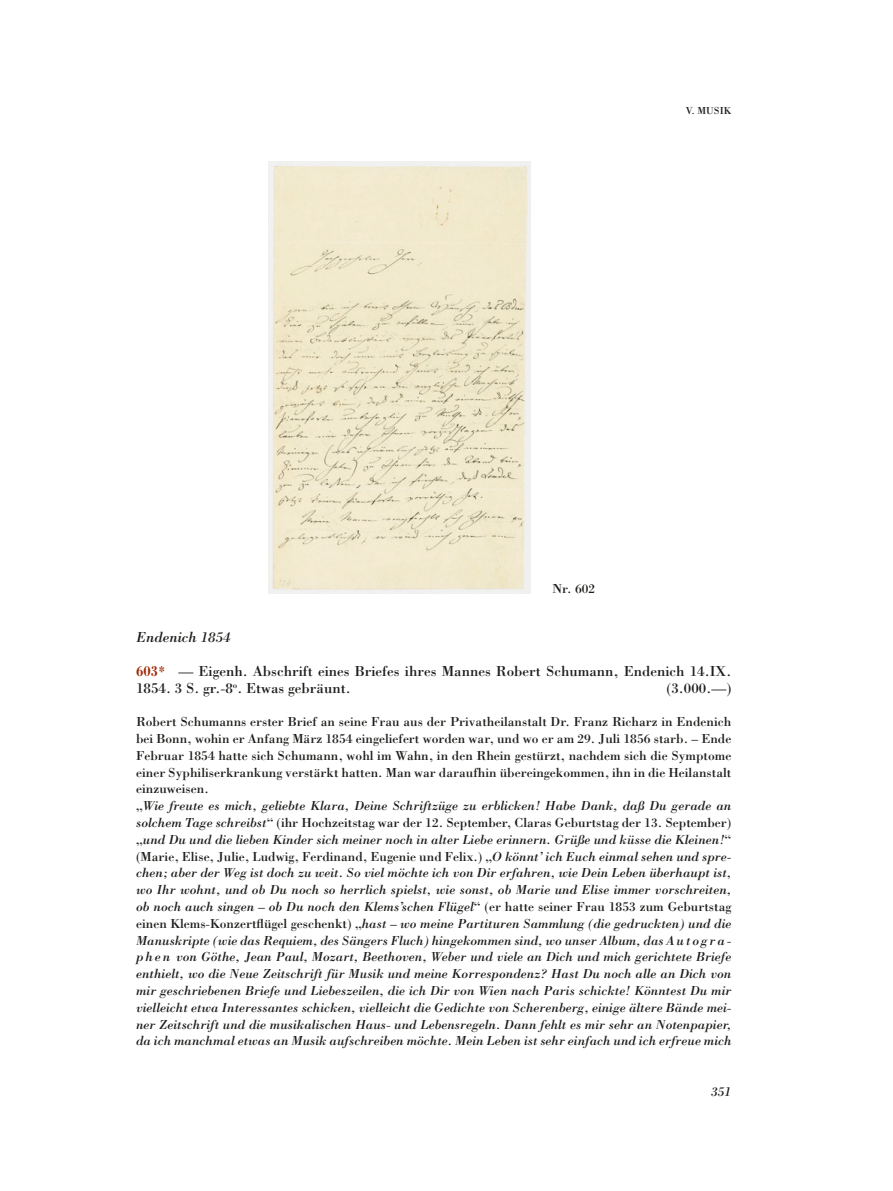
<style>
.page{position:relative;width:893px;height:1191px;background:#fff}
.page>*{position:absolute;margin:0;border:0;box-sizing:border-box;transform-origin:0 0}
.t1{font:15px/16.8px "Bodoni Std";color:#1d1d1b}
.t2{font:italic 15px "Bodoni Std";color:#1d1d1b}
.t3{font:italic 13.5px/16.8px "Bodoni Std";color:#1d1d1b}
.t4{font:13.5px "Bodoni Std";color:#1d1d1b}
.t5{font:10.5px "Bodoni Std";color:#1d1d1b}
.s1{font-weight:700;color:#9e2705}
.s2{font-style:normal}
</style>
<div class="page">
<img style="left:268px;top:162px;width:262px;height:431px">
<p class="t5" style="left:686px;top:104px;width:47px">V. MUSIK</p>
<p class="t4" style="left:552px;top:580px;width:44px">Nr. 602</p>
<p class="t2" style="left:136px;top:628px;width:96px">Endenich 1854</p>
<p class="t1" style="left:136px;top:662px;width:597px"><span class="s1">603*</span> — Eigenh. Abschrift eines Briefes ihres Mannes Robert Schumann, Endenich 14.IX.<br>1854. 3 S. gr.-8<sup>o</sup>. Etwas gebräunt.</p>
<p class="t1" style="left:666px;top:679px;width:66px">(3.000.—)</p>
<p class="t3" style="left:136px;top:713px;width:597px"><span class="s2">Robert Schumanns erster Brief an seine Frau aus der Privatheilanstalt Dr. Franz Richarz in Endenich bei Bonn, wohin er Anfang März 1854 eingeliefert worden war, und wo er am 29. Juli 1856 starb. – Ende Februar 1854 hatte sich Schumann, wohl im Wahn, in den Rhein gestürzt, nachdem sich die Symptome einer Syphiliserkrankung verstärkt hatten. Man war daraufhin übereingekommen, ihn in die Heilanstalt einzuweisen.<br>„</span>Wie freute es mich, geliebte Klara, Deine Schriftzüge zu erblicken! Habe Dank, daß Du gerade an solchem Tage schreibst<span class="s2">“ (ihr Hochzeitstag war der 12. September, Claras Geburtstag der 13. September) „</span>und Du und die lieben Kinder sich meiner noch in alter Liebe erinnern. Grüße und küsse die Kleinen!<span class="s2">“ (Marie, Elise, Julie, Ludwig, Ferdinand, Eugenie und Felix.) „</span>O könnt’ ich Euch einmal sehen und spre&shy;chen; aber der Weg ist doch zu weit. So viel möchte ich von Dir erfahren, wie Dein Leben überhaupt ist, wo Ihr wohnt, und ob Du noch so herrlich spielst, wie sonst, ob Marie und Elise immer vorschreiten, ob noch auch singen – ob Du noch den Klems’schen Flügel<span class="s2">“ (er hatte seiner Frau 1853 zum Geburtstag einen Klems-Konzertflügel geschenkt) „</span>hast – wo meine Partituren Sammlung (die gedruckten) und die Manuskripte (wie das Requiem, des Sängers Fluch) hingekommen sind, wo unser Album, das Autogra&shy;phen von Göthe, Jean Paul, Mozart, Beethoven, Weber und viele an Dich und mich gerichtete Briefe enthielt, wo die Neue Zeitschrift für Musik und meine Korrespondenz? Hast Du noch alle an Dich von mir geschriebenen Briefe und Liebeszeilen, die ich Dir von Wien nach Paris schickte! Könntest Du mir vielleicht etwa Interessantes schicken, vielleicht die Gedichte von Scherenberg, einige ältere Bände mei&shy;ner Zeitschrift und die musikalischen Haus- und Lebensregeln. Dann fehlt es mir sehr an Notenpapier, da ich manchmal etwas an Musik aufschreiben möchte. Mein Leben ist sehr einfach und ich erfreue mich</p>
<p class="t3" style="left:711px;top:1083px;width:22px">351</p>
</div>
